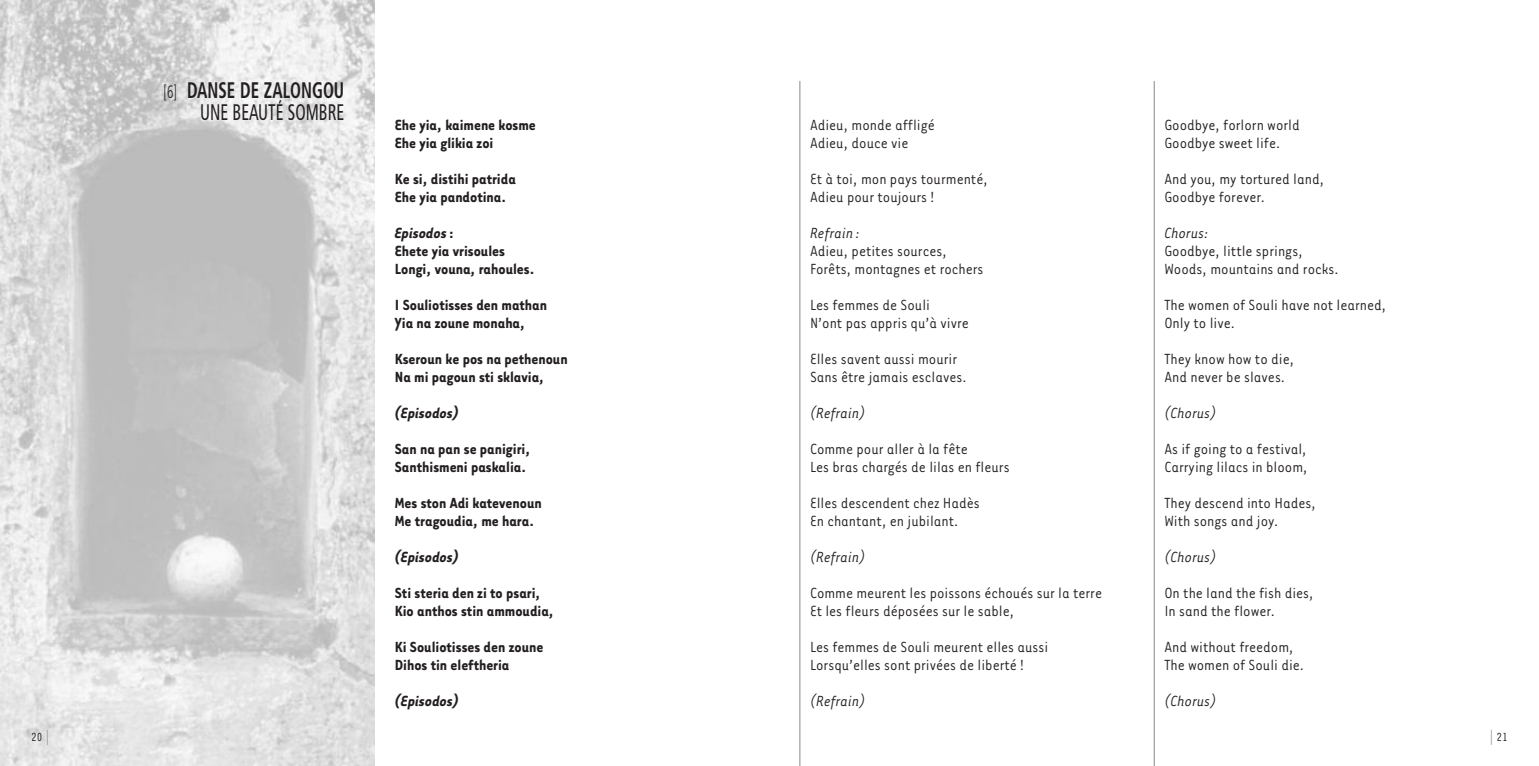
<style>
.page{position:relative;width:1539px;height:766px;background:#fff}
.page>*{position:absolute;margin:0;border:0;box-sizing:border-box;transform-origin:0 0}
.t1{font:700 condensed 22.5px/22.5px "Frutiger";color:#231f20;text-align:right;scale:.75 1}
.t2{font:20.25px "Tarzana Narrow";color:#939598;scale:.67 1}
.t3{font:16.88px/18px "Tarzana Narrow";color:#231f20}
.t4{font:700 16.88px/18px "Tarzana Narrow";color:#231f20}
.t5{font:italic 16.88px "Tarzana Narrow";color:#231f20}
.t6{font:italic 700 16.88px "Tarzana Narrow";color:#231f20}
.t7{font:13.5px "Tarzana Narrow";color:#231f20}
.s1{font-weight:300;font-size:18px}
.s2{font-weight:400}
.s3{font-style:italic}
</style>
<div class="page">
<img style="left:0;top:0;width:375px;height:765px">
<hr style="left:799px;top:81px;width:1px;height:684px;background:#939598">
<hr style="left:1154px;top:81px;width:1px;height:684px;background:#939598">
<h1 class="t1" style="left:164px;top:81px;width:242px"><span class="s1">[6]</span> DANSE DE ZALONGOU<br><span class="s2">UNE BEAUTÉ SOMBRE</span></h1>
<p class="t4" style="left:395px;top:115px;width:143px">Ehe yia, kaimene kosme<br>Ehe yia glikia zoi</p>
<p class="t4" style="left:395px;top:169px;width:123px">Ke si, distihi patrida<br>Ehe yia pandotina.</p>
<p class="t4" style="left:395px;top:223px;width:141px"><span class="s3">Episodos</span>:<br>Ehete yia vrisoules<br>Longi, vouna, rahoules.</p>
<p class="t4" style="left:395px;top:295px;width:154px">I Souliotisses den mathan<br>Yia na zoune monaha,</p>
<p class="t4" style="left:395px;top:349px;width:174px">Kseroun ke pos na pethenoun<br>Na mi pagoun sti sklavia,</p>
<p class="t6" style="left:395px;top:402px;width:66px">(Episodos)</p>
<p class="t4" style="left:395px;top:439px;width:137px">San na pan se panigiri,<br>Santhismeni paskalia.</p>
<p class="t4" style="left:395px;top:493px;width:148px">Mes ston Adi katevenoun<br>Me tragoudia, me hara.</p>
<p class="t6" style="left:395px;top:546px;width:66px">(Episodos)</p>
<p class="t4" style="left:395px;top:583px;width:161px">Sti steria den zi to psari,<br>Kio anthos stin ammoudia,</p>
<p class="t4" style="left:395px;top:637px;width:150px">Ki Souliotisses den zoune<br>Dihos tin eleftheria</p>
<p class="t6" style="left:395px;top:690px;width:66px">(Episodos)</p>
<p class="t3" style="left:810px;top:115px;width:126px">Adieu, monde affligé<br>Adieu, douce vie</p>
<p class="t3" style="left:810px;top:169px;width:179px">Et à toi, mon pays tourmenté,<br>Adieu pour toujours!</p>
<p class="t5" style="left:810px;top:222px;width:52px">Refrain:</p>
<p class="t3" style="left:810px;top:241px;width:175px">Adieu, petites sources,<br>Forêts, montagnes et rochers</p>
<p class="t3" style="left:810px;top:295px;width:160px">Les femmes de Souli<br>N’ont pas appris qu’à vivre</p>
<p class="t3" style="left:810px;top:349px;width:159px">Elles savent aussi mourir<br>Sans être jamais esclaves.</p>
<p class="t5" style="left:810px;top:402px;width:57px">(Refrain)</p>
<p class="t3" style="left:810px;top:439px;width:201px">Comme pour aller à la fête<br>Les bras chargés de lilas en fleurs</p>
<p class="t3" style="left:810px;top:493px;width:171px">Elles descendent chez Hadès<br>En chantant, en jubilant.</p>
<p class="t5" style="left:810px;top:546px;width:57px">(Refrain)</p>
<p class="t3" style="left:810px;top:583px;width:294px">Comme meurent les poissons échoués sur la terre<br>Et les fleurs déposées sur le sable,</p>
<p class="t3" style="left:810px;top:637px;width:240px">Les femmes de Souli meurent elles aussi<br>Lorsqu’elles sont privées de liberté!</p>
<p class="t5" style="left:810px;top:690px;width:57px">(Refrain)</p>
<p class="t3" style="left:1164px;top:115px;width:137px">Goodbye, forlorn world<br>Goodbye sweet life.</p>
<p class="t3" style="left:1164px;top:169px;width:161px">And you, my tortured land,<br>Goodbye forever.</p>
<p class="t5" style="left:1164px;top:222px;width:46px">Chorus:</p>
<p class="t3" style="left:1164px;top:241px;width:176px">Goodbye, little springs,<br>Woods, mountains and rocks.</p>
<p class="t3" style="left:1164px;top:295px;width:224px">The women of Souli have not learned,<br>Only to live.</p>
<p class="t3" style="left:1164px;top:349px;width:131px">They know how to die,<br>And never be slaves.</p>
<p class="t5" style="left:1164px;top:402px;width:54px">(Chorus)</p>
<p class="t3" style="left:1164px;top:439px;width:145px">As if going to a festival,<br>Carrying lilacs in bloom,</p>
<p class="t3" style="left:1164px;top:493px;width:153px">They descend into Hades,<br>With songs and joy.</p>
<p class="t5" style="left:1164px;top:546px;width:54px">(Chorus)</p>
<p class="t3" style="left:1164px;top:583px;width:151px">On the land the fish dies,<br>In sand the flower.</p>
<p class="t3" style="left:1164px;top:637px;width:142px">And without freedom,<br>The women of Souli die.</p>
<p class="t5" style="left:1164px;top:690px;width:54px">(Chorus)</p>
<p class="t2" style="left:45px;top:726px;width:8px">|</p>
<p class="t2" style="left:1489px;top:726px;width:8px">|</p>
<p class="t7" style="left:31px;top:727px;width:13px">20</p>
<p class="t7" style="left:1496px;top:727px;width:13px">21</p>
</div>
